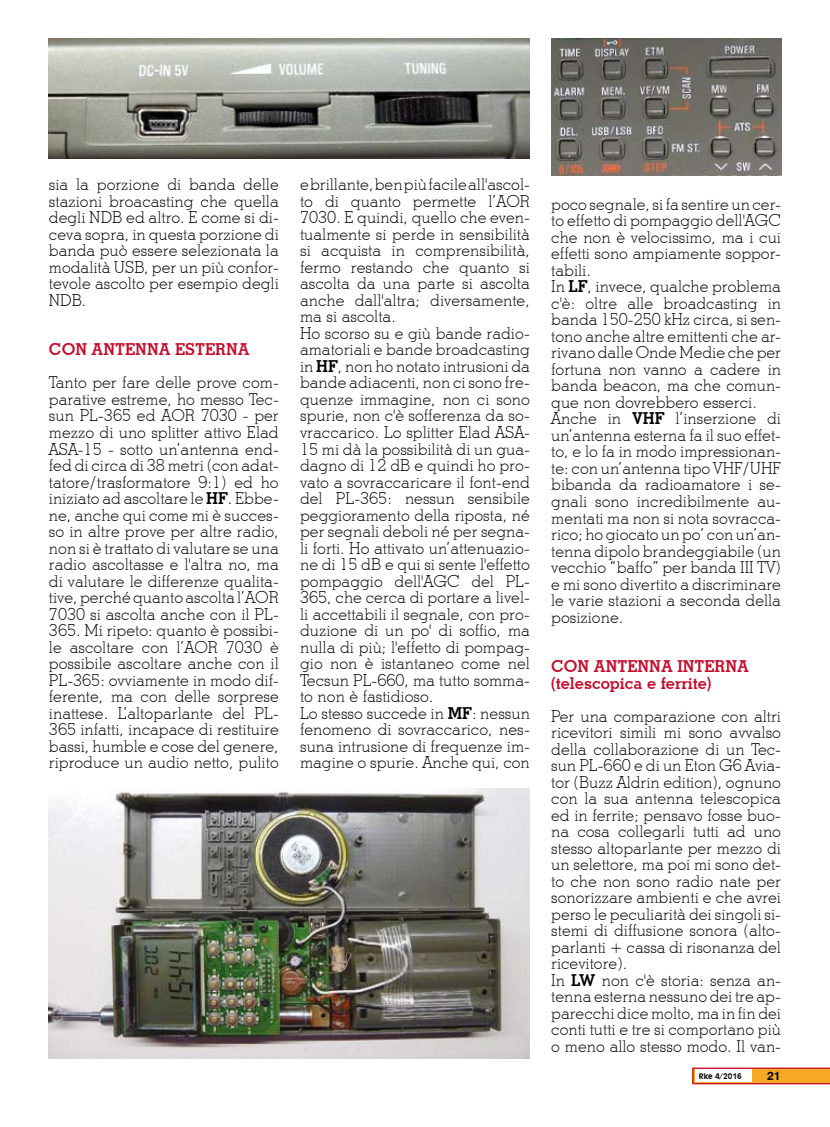
<style>
.page{position:relative;width:830px;height:1127px;background:#fff}
.page>*{position:absolute;margin:0;border:0;box-sizing:border-box;transform-origin:0 0}
.t1{font:300 16.5px/16.5px "Stymie BT";color:#000}
.t2{font:700 16.5px/16.5px "Stymie BT";color:#c50c2a}
.t3{font:700 12px "Swiss 721 BT";color:#000}
.t4{font:700 7.5px "Incised 901 BT";color:#000}
.s1{font-weight:700}
</style>
<div class="page">
<svg style="left:692px;top:1067px;width:137px;height:17px;background:#ec8d32"></svg>
<div style="left:694px;top:1069px;width:57px;height:13px;background:#fff"></div>
<img style="left:551px;top:38px;width:229px;height:138px">
<img style="left:49px;top:38px;width:480px;height:120px">
<img style="left:49px;top:788px;width:480px;height:271px">
<p class="t1" style="left:49px;top:176px;width:231px;text-align:justify">sia la porzione di banda delle stazioni broacasting che quella degli NDB ed altro. E come si di&shy;ceva sopra, in questa porzione di banda può essere selezionata la modalità USB, per un più confor&shy;tevole ascolto per esempio degli NDB.</p>
<p class="t2" style="left:49px;top:341px;width:202px">CON ANTENNA ESTERNA</p>
<p class="t1" style="left:49px;top:374px;width:231px;text-align:justify">Tanto per fare delle prove com&shy;parative estreme, ho messo Tec&shy;sun PL-365 ed AOR 7030 - per mezzo di uno splitter attivo Elad ASA-15 - sotto un’antenna end&shy;fed di circa di 38 metri (con adat&shy;tatore/trasformatore 9:1) ed ho iniziato ad ascoltare le <span class="s1">HF</span>. Ebbe&shy;ne, anche qui come mi è succes&shy;so in altre prove per altre radio, non si è trattato di valutare se una radio ascoltasse e l'altra no, ma di valutare le differenze qualita&shy;tive, perché quanto ascolta l’AOR 7030 si ascolta anche con il PL-365. Mi ripeto: quanto è possibi&shy;le ascoltare con l’AOR 7030 è possibile ascoltare anche con il PL-365: ovviamente in modo dif&shy;ferente, ma con delle sorprese inattese. L’altoparlante del PL-365 infatti, incapace di restituire bassi, humble e cose del genere, riproduce un audio netto, pulito</p>
<p class="t1" style="left:300px;top:176px;width:231px">e brillante, ben più facile all'ascol&shy;to di quanto permette l’AOR<br>7030. E quindi, quello che even&shy;tualmente si perde in sensibilità si acquista in comprensibilità, fermo restando che quanto si ascolta da una parte si ascolta anche dall'altra; diversamente, ma si ascolta.<br>Ho scorso su e giù bande radio&shy;amatoriali e bande broadcasting in <span class="s1">HF</span>, non ho notato intrusioni da bande adiacenti, non ci sono fre&shy;quenze immagine, non ci sono spurie, non c'è sofferenza da so&shy;vraccarico. Lo splitter Elad ASA-<br>15 mi dà la possibilità di un gua&shy;dagno di 12 dB e quindi ho pro&shy;vato a sovraccaricare il font-end del PL-365: nessun sensibile peggioramento della riposta, né per segnali deboli né per segna&shy;li forti. Ho attivato un’attenuazio&shy;ne di 15 dB e qui si sente l'effetto pompaggio dell'AGC del PL-<br>365, che cerca di portare a livel&shy;li accettabili il segnale, con pro&shy;duzione di un po' di soffio, ma nulla di più; l'effetto di pompag&shy;gio non è istantaneo come nel<br>Tecsun PL-660, ma tutto somma&shy;to non è fastidioso.<br>Lo stesso succede in <span class="s1">MF</span>: nessun fenomeno di sovraccarico, nes&shy;suna intrusione di frequenze im&shy;magine o spurie. Anche qui, con</p>
<p class="t1" style="left:551px;top:196px;width:231px">poco segnale, si fa sentire un cer&shy;to effetto di pompaggio dell'AGC che non è velocissimo, ma i cui effetti sono ampiamente soppor&shy;tabili.<br>In <span class="s1">LF</span>, invece, qualche problema c'è: oltre alle broadcasting in banda 150-250 kHz circa, si sen&shy;tono anche altre emittenti che ar&shy;rivano dalle Onde Medie che per fortuna non vanno a cadere in banda beacon, ma che comun&shy;que non dovrebbero esserci.<br>Anche in <span class="s1">VHF</span> l’inserzione di un’antenna esterna fa il suo effet&shy;to, e lo fa in modo impressionan&shy;te: con un’antenna tipo VHF/UHF bibanda da radioamatore i se&shy;gnali sono incredibilmente au&shy;mentati ma non si nota sovracca&shy;rico; ho giocato un po’ con un’an&shy;tenna dipolo brandeggiabile (un vecchio “baffo” per banda III TV) e mi sono divertito a discriminare le varie stazioni a seconda della posizione.</p>
<p class="t2" style="left:551px;top:658px;width:199px">CON ANTENNA INTERNA (telescopica e ferrite)</p>
<p class="t1" style="left:551px;top:707px;width:231px">Per una comparazione con altri ricevitori simili mi sono avvalso della collaborazione di un Tec&shy;sun PL-660 e di un Eton G6 Avia&shy;tor (Buzz Aldrin edition), ognuno con la sua antenna telescopica ed in ferrite; pensavo fosse buo&shy;na cosa collegarli tutti ad uno stesso altoparlante per mezzo di un selettore, ma poi mi sono det&shy;to che non sono radio nate per sonorizzare ambienti e che avrei perso le peculiarità dei singoli si&shy;stemi di diffusione sonora (alto&shy;parlanti + cassa di risonanza del ricevitore).<br>In <span class="s1">LW</span> non c'è storia: senza an&shy;tenna esterna nessuno dei tre ap&shy;parecchi dice molto, ma in fin dei conti tutti e tre si comportano più o meno allo stesso modo. Il van-</p>
<p class="t4" style="left:698px;top:1071px;width:44px">Rke 4/2016</p>
<p class="t3" style="left:766px;top:1068px;width:15px">21</p>
</div>
